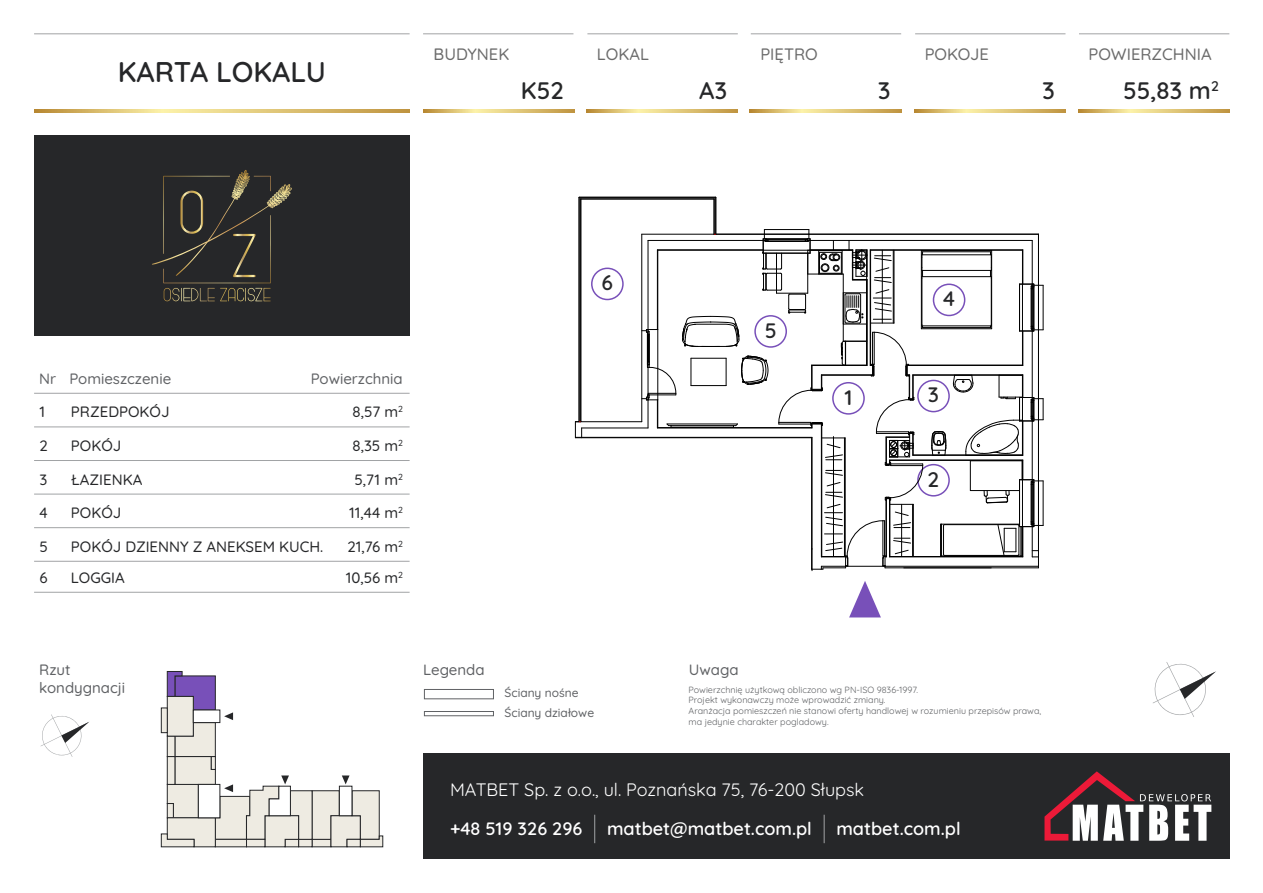
<style>
.page{position:relative;width:1263px;height:893px;background:#fff}
.page>*{position:absolute;margin:0;border:0;box-sizing:border-box;transform-origin:0 0}
.t1{font:600 28.5px "Quicksand";color:#262729}
.t2{font:600 24px "Quicksand";color:#262729}
.t3{font:600 21px "Quicksand";color:#262729}
.t4{font:600 18px "Quicksand";color:#fff}
.t5{font:18px "Quicksand";color:#fff}
.t6{font:500 16.5px "Quicksand";color:#6b6b6b}
.t7{font:500 15px "Quicksand";color:#262729}
.t8{font:500 15px/18px "Quicksand";color:#606265}
.t9{font:500 12px/20px "Quicksand";color:#606265}
.t10{font:9px/10.8px "Quicksand";color:#606265}
</style>
<div class="page">
<svg style="left:34px;top:109px;width:376px;height:3px"></svg>
<svg style="left:423px;top:109px;width:151px;height:3px"></svg>
<svg style="left:586px;top:109px;width:152px;height:3px"></svg>
<svg style="left:750px;top:109px;width:151px;height:3px"></svg>
<svg style="left:914px;top:109px;width:152px;height:3px"></svg>
<svg style="left:1078px;top:109px;width:151px;height:3px"></svg>
<div style="left:423px;top:753px;width:806px;height:106px;background:#262729"></div>
<hr style="left:423px;top:34px;width:150px;height:1px;background:#a1a3a5">
<hr style="left:34px;top:34px;width:376px;height:1px;background:#a1a3a5">
<hr style="left:587px;top:34px;width:151px;height:1px;background:#a1a3a5">
<hr style="left:751px;top:34px;width:150px;height:1px;background:#a1a3a5">
<hr style="left:915px;top:34px;width:151px;height:1px;background:#a1a3a5">
<hr style="left:1079px;top:34px;width:150px;height:1px;background:#a1a3a5">
<hr style="left:34px;top:393px;width:376px;height:1px;background:#a1a3a5">
<hr style="left:34px;top:426px;width:376px;height:1px;background:#a1a3a5">
<hr style="left:34px;top:460px;width:376px;height:1px;background:#a1a3a5">
<hr style="left:34px;top:494px;width:376px;height:1px;background:#a1a3a5">
<hr style="left:34px;top:527px;width:376px;height:1px;background:#a1a3a5">
<hr style="left:34px;top:561px;width:376px;height:1px;background:#a1a3a5">
<hr style="left:34px;top:592px;width:376px;height:1px;background:#a1a3a5">
<svg style="left:1045px;top:771px;width:166px;height:69px"></svg>
<svg style="left:824px;top:814px;width:1px;height:29px"></svg>
<svg style="left:594px;top:814px;width:1px;height:29px"></svg>
<div style="left:424px;top:689px;width:70px;height:10px;border:1px solid #606265"></div>
<div style="left:424px;top:711px;width:70px;height:5px;border:1px solid #606265"></div>
<div style="left:34px;top:135px;width:376px;height:201px;background:#262729"></div>
<svg style="left:152px;top:170px;width:140px;height:131px"></svg>
<svg style="left:161px;top:671px;width:222px;height:176px"></svg>
<svg style="left:1153px;top:662px;width:63px;height:55px"></svg>
<svg style="left:40px;top:714px;width:49px;height:43px"></svg>
<svg style="left:849px;top:581px;width:32px;height:36px"></svg>
<div style="left:917px;top:464px;width:33px;height:32px;border:2px solid #7850b9;border-radius:50%"></div>
<div style="left:917px;top:379px;width:33px;height:33px;border:2px solid #7850b9;border-radius:50%"></div>
<div style="left:591px;top:267px;width:33px;height:33px;border:2px solid #7850b9;border-radius:50%"></div>
<div style="left:933px;top:283px;width:32px;height:33px;border:2px solid #7850b9;border-radius:50%"></div>
<hr style="left:582px;top:427px;width:66px;height:1px;background:#000">
<hr style="left:871px;top:250px;width:151px;height:1px;background:#000">
<hr style="left:870px;top:249px;width:153px;height:1px;background:#000">
<hr style="left:849px;top:240px;width:183px;height:1px;background:#000">
<hr style="left:1022px;top:250px;width:1px;height:34px;background:#000">
<hr style="left:1022px;top:331px;width:1px;height:34px;background:#000">
<hr style="left:1023px;top:331px;width:1px;height:34px;background:#000">
<hr style="left:1023px;top:250px;width:1px;height:34px;background:#000">
<hr style="left:1032px;top:331px;width:1px;height:66px;background:#000">
<hr style="left:1032px;top:240px;width:1px;height:44px;background:#000">
<hr style="left:913px;top:375px;width:109px;height:1px;background:#000">
<hr style="left:913px;top:374px;width:110px;height:1px;background:#000">
<hr style="left:907px;top:365px;width:116px;height:1px;background:#000">
<hr style="left:575px;top:437px;width:237px;height:1px;background:#000">
<hr style="left:885px;top:567px;width:153px;height:1px;background:#000">
<hr style="left:890px;top:556px;width:133px;height:1px;background:#000">
<hr style="left:913px;top:454px;width:109px;height:1px;background:#000">
<hr style="left:890px;top:460px;width:132px;height:1px;background:#000">
<hr style="left:913px;top:455px;width:109px;height:1px;background:#000">
<hr style="left:890px;top:459px;width:133px;height:1px;background:#000">
<hr style="left:885px;top:566px;width:153px;height:1px;background:#000">
<hr style="left:580px;top:199px;width:1px;height:222px;background:#000">
<hr style="left:581px;top:198px;width:133px;height:1px;background:#000">
<svg style="left:931px;top:431px;width:16px;height:25px"></svg>
<hr style="left:581px;top:199px;width:133px;height:1px;background:#000">
<hr style="left:581px;top:199px;width:1px;height:222px;background:#000">
<hr style="left:581px;top:421px;width:61px;height:1px;background:#000">
<hr style="left:714px;top:199px;width:1px;height:35px;background:#000">
<hr style="left:579px;top:197px;width:1px;height:224px;background:#000">
<hr style="left:579px;top:197px;width:137px;height:1px;background:#000">
<hr style="left:716px;top:197px;width:1px;height:37px;background:#000">
<hr style="left:716px;top:234px;width:322px;height:1px;background:#000">
<hr style="left:1038px;top:234px;width:1px;height:334px;background:#000">
<hr style="left:1043px;top:481px;width:1px;height:44px;background:#000">
<hr style="left:1019px;top:479px;width:1px;height:47px;background:#000">
<hr style="left:1043px;top:285px;width:1px;height:45px;background:#000">
<hr style="left:1019px;top:284px;width:1px;height:47px;background:#000">
<hr style="left:1022px;top:479px;width:1px;height:47px;background:#000">
<hr style="left:1022px;top:284px;width:1px;height:47px;background:#000">
<hr style="left:1033px;top:484px;width:1px;height:38px;background:#000">
<hr style="left:1031px;top:484px;width:1px;height:38px;background:#000">
<hr style="left:1034px;top:482px;width:1px;height:42px;background:#000">
<hr style="left:1033px;top:289px;width:1px;height:37px;background:#000">
<hr style="left:1031px;top:289px;width:1px;height:37px;background:#000">
<svg style="left:1020px;top:326px;width:23px;height:6px"></svg>
<svg style="left:1020px;top:284px;width:23px;height:5px"></svg>
<hr style="left:1034px;top:287px;width:1px;height:41px;background:#000">
<svg style="left:575px;top:421px;width:7px;height:16px"></svg>
<svg style="left:953px;top:375px;width:91px;height:128px"></svg>
<hr style="left:945px;top:555px;width:73px;height:1px;background:#000">
<hr style="left:945px;top:524px;width:73px;height:1px;background:#000">
<hr style="left:940px;top:524px;width:1px;height:32px;background:#000">
<svg style="left:942px;top:524px;width:3px;height:32px"></svg>
<hr style="left:941px;top:524px;width:1px;height:32px;background:#000">
<svg style="left:997px;top:521px;width:46px;height:36px"></svg>
<hr style="left:1021px;top:526px;width:1px;height:30px;background:#000">
<hr style="left:1022px;top:526px;width:1px;height:30px;background:#000">
<hr style="left:922px;top:254px;width:69px;height:1px;background:#000">
<hr style="left:922px;top:270px;width:69px;height:1px;background:#000">
<hr style="left:922px;top:276px;width:69px;height:1px;background:#000">
<hr style="left:922px;top:325px;width:69px;height:1px;background:#000">
<hr style="left:923px;top:251px;width:67px;height:1px;background:#000">
<hr style="left:923px;top:327px;width:67px;height:1px;background:#000">
<svg style="left:990px;top:252px;width:1px;height:26px"></svg>
<hr style="left:921px;top:328px;width:71px;height:1px;background:#000">
<hr style="left:991px;top:250px;width:1px;height:79px;background:#000">
<svg style="left:642px;top:229px;width:281px;height:341px"></svg>
<h1 class="t1" style="left:118px;top:49px;width:210px">KARTA LOKALU</h1>
<h3 class="t6" style="left:434px;top:41px;width:77px">BUDYNEK</h3>
<h3 class="t6" style="left:597px;top:41px;width:53px">LOKAL</h3>
<h2 class="t2" style="left:521px;top:72px;width:45px">K52</h2>
<h2 class="t2" style="left:699px;top:72px;width:30px">A3</h2>
<h3 class="t6" style="left:760px;top:41px;width:59px">PIĘTRO</h3>
<h2 class="t2" style="left:878px;top:72px;width:14px">3</h2>
<h3 class="t6" style="left:925px;top:41px;width:66px">POKOJE</h3>
<h2 class="t2" style="left:1042px;top:72px;width:14px">3</h2>
<h3 class="t6" style="left:1089px;top:41px;width:125px">POWIERZCHNIA</h3>
<h2 class="t2" style="left:1123px;top:72px;width:97px">55,83 m<sup>2</sup></h2>
<h3 class="t8" style="left:39px;top:368px;width:134px">Nr Pomieszczenie</h3>
<h3 class="t8" style="left:311px;top:368px;width:94px">Powierzchnia</h3>
<h3 class="t7" style="left:71px;top:400px;width:100px">PRZEDPOKÓJ</h3>
<h3 class="t7" style="left:40px;top:400px;width:7px">1</h3>
<h3 class="t7" style="left:353px;top:400px;width:52px">8,57 m<sup>2</sup></h3>
<h3 class="t7" style="left:71px;top:434px;width:52px">POKÓJ</h3>
<h3 class="t7" style="left:40px;top:434px;width:10px">2</h3>
<h3 class="t7" style="left:353px;top:434px;width:52px">8,35 m<sup>2</sup></h3>
<h3 class="t7" style="left:40px;top:467px;width:9px">3</h3>
<h3 class="t7" style="left:354px;top:467px;width:50px">5,71 m<sup>2</sup></h3>
<h3 class="t7" style="left:71px;top:467px;width:73px">ŁAZIENKA</h3>
<h3 class="t7" style="left:71px;top:501px;width:52px">POKÓJ</h3>
<h3 class="t7" style="left:40px;top:501px;width:10px">4</h3>
<h3 class="t7" style="left:349px;top:501px;width:55px">11,44 m<sup>2</sup></h3>
<h3 class="t7" style="left:71px;top:534px;width:254px">POKÓJ DZIENNY Z ANEKSEM KUCH.</h3>
<h3 class="t7" style="left:40px;top:534px;width:10px">5</h3>
<h3 class="t7" style="left:347px;top:534px;width:57px">21,76 m<sup>2</sup></h3>
<h3 class="t7" style="left:40px;top:565px;width:10px">6</h3>
<h3 class="t7" style="left:346px;top:565px;width:59px">10,56 m<sup>2</sup></h3>
<h3 class="t7" style="left:71px;top:565px;width:55px">LOGGIA</h3>
<h3 class="t3" style="left:602px;top:266px;width:13px">6</h3>
<h3 class="t3" style="left:765px;top:314px;width:13px">5</h3>
<h3 class="t3" style="left:943px;top:282px;width:13px">4</h3>
<h3 class="t3" style="left:844px;top:381px;width:10px">1</h3>
<h3 class="t3" style="left:928px;top:379px;width:13px">3</h3>
<h3 class="t3" style="left:928px;top:463px;width:13px">2</h3>
<h3 class="t8" style="left:39px;top:659px;width:87px">Rzut kondygnacji</h3>
<h3 class="t8" style="left:423px;top:659px;width:63px">Legenda</h3>
<h3 class="t8" style="left:689px;top:659px;width:51px">Uwaga</h3>
<h3 class="t9" style="left:505px;top:682px;width:91px">Ściany nośne<br>Ściany działowe</h3>
<p class="t10" style="left:689px;top:683px;width:354px">Powierzchnię użytkową obliczono wg PN-ISO 9836-1997.<br>Projekt wykonawczy może wprowadzić zmiany.<br>Aranżacja pomieszczeń nie stanowi oferty handlowej w rozumieniu przepisów prawa, ma jedynie charakter pogladowy.</p>
<h3 class="t5" style="left:450px;top:775px;width:416px">MATBET Sp. z o.o., ul. Poznańska 75, 76-200 Słupsk</h3>
<h3 class="t4" style="left:450px;top:814px;width:134px">+48 519 326 296</h3>
<h3 class="t4" style="left:607px;top:814px;width:206px">matbet@matbet.com.pl</h3>
<h3 class="t4" style="left:836px;top:814px;width:126px">matbet.com.pl</h3>
</div>
